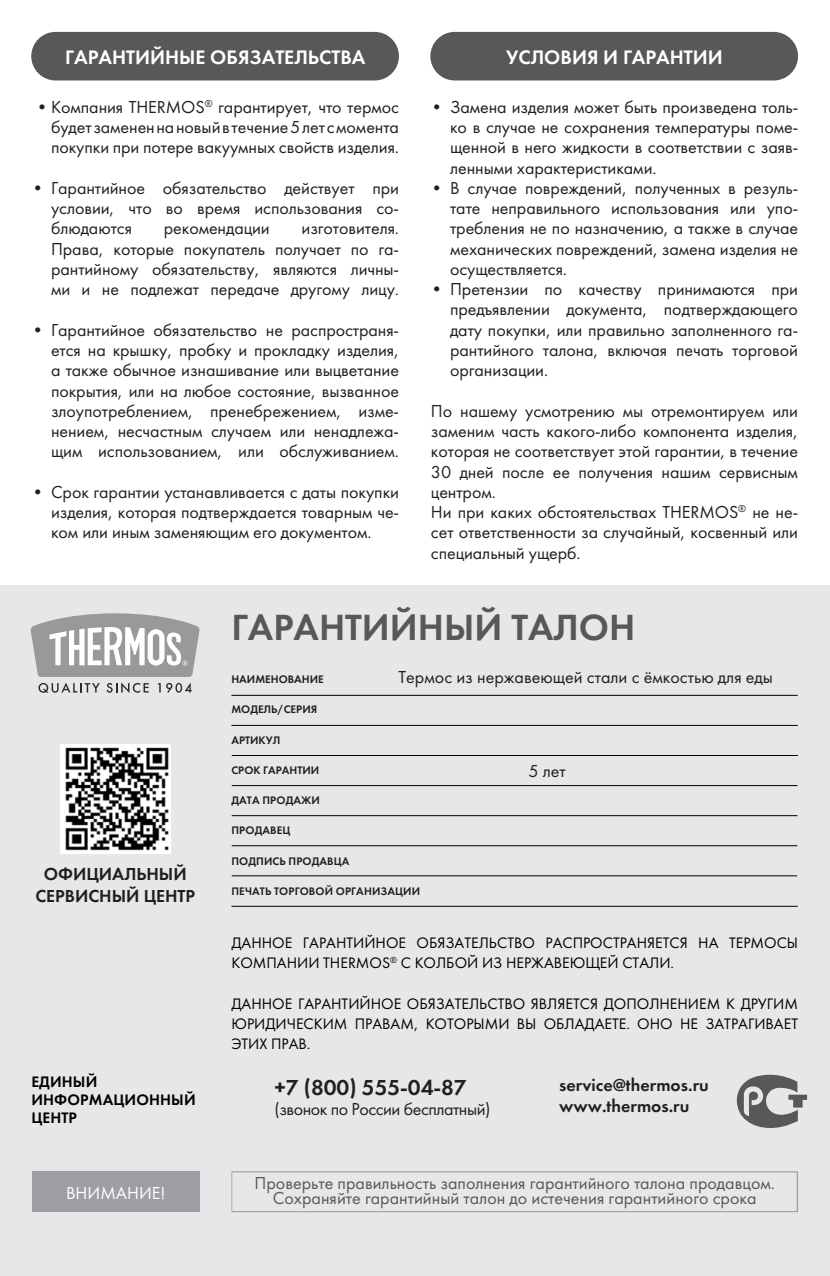
<style>
.page{position:relative;width:830px;height:1276px;background:#fff}
.page>*{position:absolute;margin:0;border:0;box-sizing:border-box;transform-origin:0 0}
.ZAGOLOVOK{font:37.8px "Futura Demi";color:#57585a}
.MAIN_BOLD{font:22.5px "Futura Demi";color:#231f20}
.ZAGOLOVOK-2{font:20.25px "Futura Demi";color:#fff}
.MAIN_NUMBER{font:18px/20.2px "Futura";letter-spacing:-.005em;color:#231f20;text-align:justify}
.MAIN{font:18px "Futura";color:#57585a}
.MAIN_BOLD-2{font:18px/22.5px "Futura Demi";color:#231f20;text-align:center}
.MAIN_BOLD-3{font:18px "Futura";color:#231f20}
.MAIN_BOLD-4{font:18px "Futura";letter-spacing:-.025em;color:#231f20}
.MAIN-2{font:18px "Futura";color:#fff}
.MAIN-3{font:15.75px/20.2px "Futura";color:#000}
.MAIN_BOLD-5{font:15.75px/18px "Futura Demi";letter-spacing:.01em;color:#000}
.MAIN_BOLD-6{font:11.25px "Futura Demi";letter-spacing:.01em;color:#231f20}
</style>
<div class="page">
<div style="left:0;top:585px;width:829px;height:691px;background:#e6e7e9"></div>
<div style="left:32px;top:1171px;width:167px;height:41px;background:#9d9fa2"></div>
<svg style="left:231px;top:1171px;width:566px;height:41px"></svg>
<svg style="left:736px;top:1074px;width:70px;height:54px"></svg>
<img style="left:61px;top:744px;width:110px;height:109px">
<hr style="left:231px;top:875px;width:565px;height:1px;background:#000">
<hr style="left:231px;top:845px;width:565px;height:1px;background:#000">
<hr style="left:231px;top:815px;width:566px;height:1px;background:#000">
<hr style="left:231px;top:785px;width:566px;height:1px;background:#000">
<hr style="left:231px;top:755px;width:566px;height:1px;background:#000">
<hr style="left:231px;top:695px;width:566px;height:1px;background:#000">
<hr style="left:231px;top:725px;width:566px;height:1px;background:#000">
<hr style="left:231px;top:906px;width:566px;height:1px;background:#000">
<div style="left:31px;top:32px;width:368px;height:48px;background:#57585a;border-radius:24px"></div>
<div style="left:430px;top:32px;width:367px;height:48px;background:#57585a;border-radius:24px"></div>
<svg style="left:30px;top:613px;width:169px;height:80px"></svg>
<p class="ZAGOLOVOK-2" style="left:65px;top:44px;width:302px">ГАРАНТИЙНЫЕ ОБЯЗАТЕЛЬСТВА</p>
<p class="ZAGOLOVOK-2" style="left:506px;top:44px;width:218px">УСЛОВИЯ И ГАРАНТИИ</p>
<p class="MAIN_NUMBER" style="left:51px;top:97px;width:349px;text-indent:-15px">• Компания THERMOS<sup>®</sup> гарантирует, что термос будет заменен на новый в течение 5 лет с момента покупки при потере вакуумных свойств изделия.</p>
<p class="MAIN_NUMBER" style="left:51px;top:178px;width:349px;text-indent:-19px">• Гарантийное обязательство действует при условии, что во время использования со&shy;блюдаются</p>
<p class="MAIN_NUMBER" style="left:51px;top:218px;width:349px;text-indent:250px">изготовителя.<br>Права, которые покупатель получает по га&shy;рантийному обязательству, являются личны&shy;ми и не подлежат передаче другому лицу.</p>
<p class="MAIN_NUMBER" style="left:51px;top:319px;width:349px;text-indent:-19px">• Гарантийное обязательство не распространя&shy;ется на крышку, пробку и прокладку изделия, а также обычное изнашивание или выцветание покрытия, или на любое состояние, вызванное злоупотреблением, пренебрежением, изме&shy;нением, несчастным случаем или ненадлежа&shy;щим использованием, или обслуживанием.</p>
<p class="MAIN_NUMBER" style="left:51px;top:481px;width:349px;text-indent:-19px">• Срок гарантии устанавливается с даты покупки изделия, которая подтверждается товарным че&shy;ком или иным заменяющим его документом.</p>
<p class="MAIN_NUMBER" style="left:164px;top:218px;width:107px">рекомендации</p>
<p class="MAIN_NUMBER" style="left:450px;top:97px;width:349px;text-indent:-19px">• Замена изделия может быть произведена толь&shy;ко в случае не сохранения температуры поме&shy;щенной в него жидкости в соответствии с заяв&shy;ленными характеристиками.</p>
<p class="MAIN_NUMBER" style="left:450px;top:178px;width:349px;text-indent:-19px">• В случае повреждений, полученных в резуль&shy;тате неправильного использования или упо&shy;требления не по назначению, а также в случае механических повреждений, замена изделия не осуществляется.</p>
<p class="MAIN_NUMBER" style="left:450px;top:279px;width:349px;text-indent:-19px">• Претензии по качеству принимаются при предъявлении документа, подтверждающего дату покупки, или правильно заполненного га&shy;рантийного талона, включая печать торговой организации.</p>
<p class="MAIN_NUMBER" style="left:431px;top:400px;width:368px">По нашему усмотрению мы отремонтируем или заменим часть какого-либо компонента изделия, которая не соответствует этой гарантии, в течение 30 дней после ее получения нашим сервисным центром.</p>
<p class="MAIN_NUMBER" style="left:431px;top:502px;width:368px">Ни при каких обстоятельствах THERMOS<sup>®</sup> не не&shy;сет ответственности за случайный, косвенный или специальный ущерб.</p>
<p class="MAIN_BOLD-2" style="left:35px;top:862px;width:161px">ОФИЦИАЛЬНЫЙ<br>СЕРВИСНЫЙ ЦЕНТР</p>
<p class="MAIN_BOLD-5" style="left:31px;top:1073px;width:166px">ЕДИНЫЙ<br>ИНФОРМАЦИОННЫЙ<br>ЦЕНТР</p>
<p class="ZAGOLOVOK" style="left:231px;top:603px;width:405px">ГАРАНТИЙНЫЙ ТАЛОН</p>
<p class="MAIN_BOLD-6" style="left:231px;top:672px;width:94px">НАИМЕНОВАНИЕ</p>
<p class="MAIN_BOLD-3" style="left:398px;top:666px;width:375px">Термос из нержавеющей стали с ёмкостью для еды</p>
<p class="MAIN_BOLD-6" style="left:231px;top:702px;width:87px">МОДЕЛЬ/СЕРИЯ</p>
<p class="MAIN_BOLD-6" style="left:231px;top:733px;width:50px">АРТИКУЛ</p>
<p class="MAIN_BOLD-6" style="left:231px;top:763px;width:89px">СРОК ГАРАНТИИ</p>
<p class="MAIN_BOLD-6" style="left:231px;top:793px;width:90px">ДАТА ПРОДАЖИ</p>
<p class="MAIN_BOLD-6" style="left:231px;top:823px;width:60px">ПРОДАВЕЦ</p>
<p class="MAIN_BOLD-6" style="left:231px;top:854px;width:119px">ПОДПИСЬ ПРОДАВЦА</p>
<p class="MAIN_BOLD-6" style="left:231px;top:884px;width:190px">ПЕЧАТЬ ТОРГОВОЙ ОРГАНИЗАЦИИ</p>
<p class="MAIN_BOLD-3" style="left:528px;top:760px;width:39px">5 лет</p>
<p class="MAIN-3" style="left:231px;top:932px;width:568px">ДАННОЕ ГАРАНТИЙНОЕ ОБЯЗАТЕЛЬСТВО РАСПРОСТРАНЯЕТСЯ НА ТЕРМОСЫ<br>КОМПАНИИ THERMOS<sup>®</sup> С КОЛБОЙ ИЗ НЕРЖАВЕЮЩЕЙ СТАЛИ.</p>
<p class="MAIN-3" style="left:231px;top:993px;width:568px;text-align:justify">ДАННОЕ ГАРАНТИЙНОЕ ОБЯЗАТЕЛЬСТВО ЯВЛЯЕТСЯ ДОПОЛНЕНИЕМ К ДРУГИМ ЮРИДИЧЕСКИМ ПРАВАМ, КОТОРЫМИ ВЫ ОБЛАДАЕТЕ. ОНО НЕ ЗАТРАГИВАЕТ ЭТИХ ПРАВ.</p>
<p class="MAIN_BOLD" style="left:274px;top:1073px;width:194px">+7 (800) 555-04-87</p>
<p class="MAIN_BOLD-4" style="left:274px;top:1098px;width:217px">(звонок по России бесплатный)</p>
<p class="MAIN_BOLD-2" style="left:559px;top:1074px;width:151px">service@thermos.ru</p>
<p class="MAIN_BOLD-2" style="left:559px;top:1094px;width:132px">www.thermos.ru</p>
<p class="MAIN-2" style="left:66px;top:1182px;width:101px">ВНИМАНИЕ!</p>
<p class="MAIN" style="left:254px;top:1172px;width:521px">Проверьте правильность заполнения гарантийного талона продавцом.</p>
<p class="MAIN" style="left:273px;top:1187px;width:485px">Сохраняйте гарантийный талон до истечения гарантийного срока</p>
</div>
